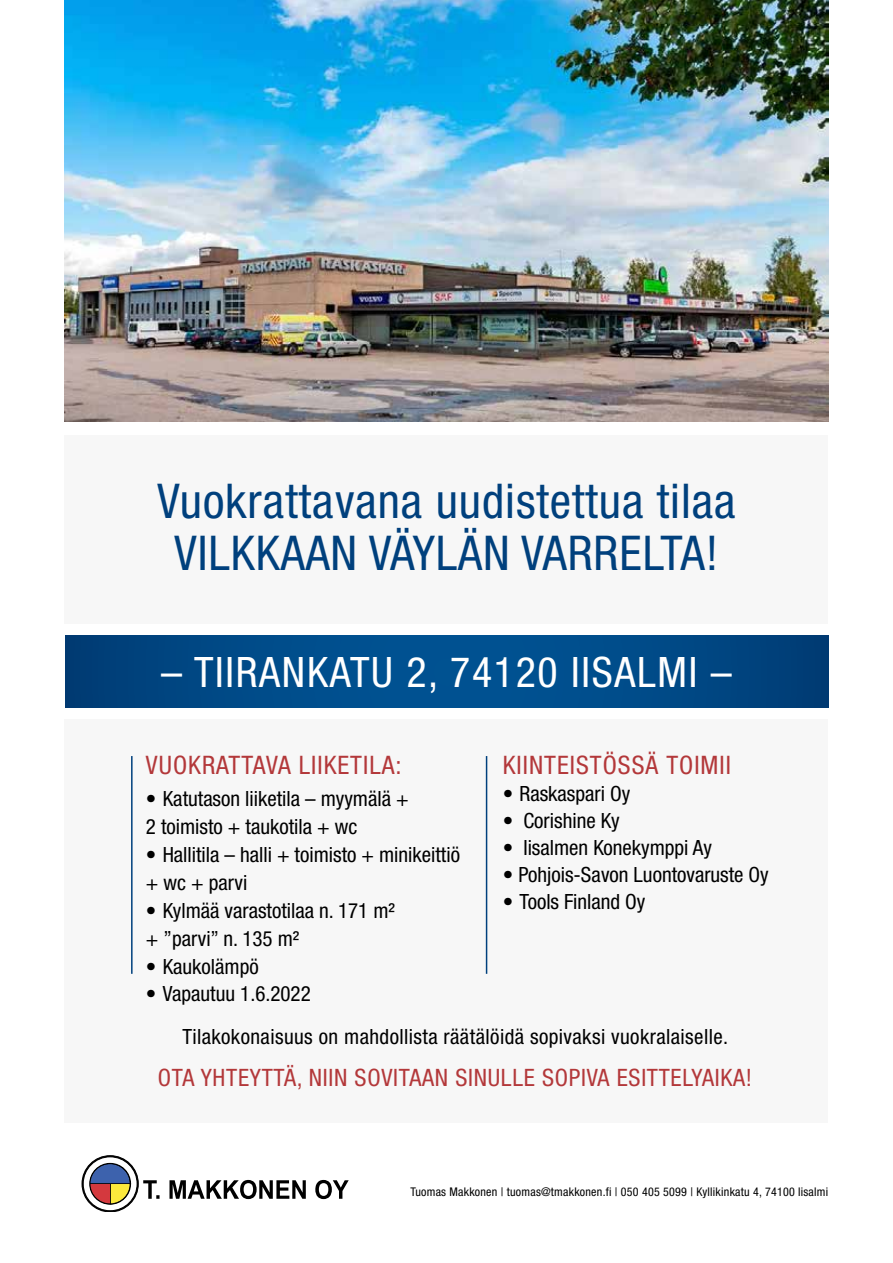
<style>
.page{position:relative;width:893px;height:1263px;background:#fff}
.page>*{position:absolute;margin:0;border:0;box-sizing:border-box;transform-origin:0 0}
.t1{font:condensed 48px/52.5px "Helvetica Neue LT Std";letter-spacing:.02em;color:#00407d;text-align:center}
.t2{font:condensed 42px "Helvetica Neue LT Std";letter-spacing:.04em;color:#fff}
.t3{font:condensed 25.5px "Helvetica Neue LT Std";letter-spacing:.04em;color:#b3383a}
.t4{font:condensed 24px "Helvetica Neue LT Std";letter-spacing:.03em;color:#b3383a}
.t5{font:condensed 21px/27.9px "Helvetica Neue LT Std";color:#000}
.t6{font:condensed 21px/42.9px "Helvetica Neue LT Std";letter-spacing:.02em;color:#000}
.t7{font:condensed 12px "Helvetica Neue LT Std";letter-spacing:.02em;color:#000}
</style>
<div class="page">
<svg style="left:66px;top:635px;width:762px;height:73px;background:#004986"></svg>
<div style="left:65px;top:435px;width:763px;height:188px;background:#f7f7f7"></div>
<img style="left:65px;top:0;width:763px;height:421px">
<svg style="left:82px;top:1155px;width:267px;height:57px"></svg>
<div style="left:65px;top:720px;width:763px;height:403px;background:#f7f7f7"></div>
<hr style="left:131px;top:756px;width:2px;height:218px;background:#00407d">
<hr style="left:486px;top:756px;width:1px;height:218px;background:#00407d">
<h1 class="t1" style="left:158px;top:474px;width:579px">Vuokrattavana uudistettua tilaa<br>VILKKAAN VÄYLÄN VARRELTA!</h1>
<h2 class="t2" style="left:161px;top:648px;width:572px">– TIIRANKATU 2, 74120 IISALMI –</h2>
<p class="t3" style="left:503px;top:750px;width:230px">KIINTEISTÖSSÄ TOIMII</p>
<p class="t5" style="left:503px;top:780px;width:129px">• Raskaspari Oy</p>
<p class="t5" style="left:503px;top:807px;width:118px">• Corishine Ky</p>
<p class="t5" style="left:503px;top:834px;width:211px">• Iisalmen Konekymppi Ay</p>
<p class="t5" style="left:503px;top:861px;width:267px">• Pohjois-Savon Luontovaruste Oy</p>
<p class="t5" style="left:503px;top:888px;width:144px">• Tools Finland Oy</p>
<p class="t3" style="left:146px;top:750px;width:257px">VUOKRATTAVA LIIKETILA:</p>
<p class="t5" style="left:146px;top:785px;width:264px">• Katutason liiketila – myymälä +<br>2 toimisto + taukotila + wc</p>
<p class="t5" style="left:146px;top:841px;width:315px">• Hallitila – halli + toimisto + minikeittiö + wc + parvi</p>
<p class="t5" style="left:146px;top:896px;width:251px">• Kylmää varastotilaa n. 171 m² + ”parvi” n. 135 m²</p>
<p class="t5" style="left:146px;top:952px;width:114px">• Kaukolämpö</p>
<p class="t6" style="left:183px;top:972px;width:547px;text-indent:-37px">• Vapautuu 1.6.2022<br>Tilakokonaisuus on mahdollista räätälöidä sopivaksi vuokralaiselle.</p>
<p class="t4" style="left:158px;top:1063px;width:596px">OTA YHTEYTTÄ, NIIN SOVITAAN SINULLE SOPIVA ESITTELYAIKA!</p>
<p class="t7" style="left:411px;top:1185px;width:419px">Tuomas Makkonen | tuomas@tmakkonen.fi | 050 405 5099 | Kyllikinkatu 4, 74100 Iisalmi</p>
</div>
